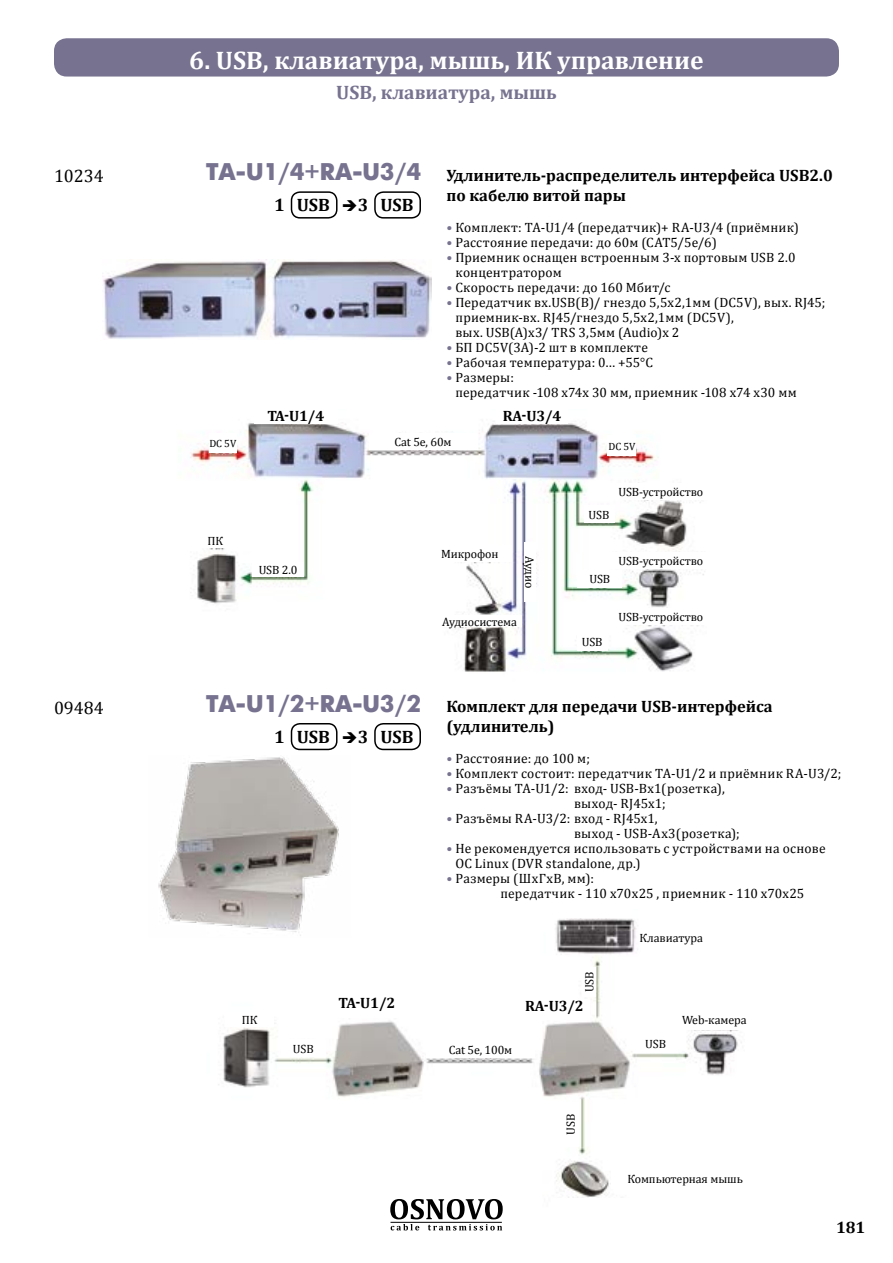
<style>
.page{position:relative;width:893px;height:1263px;background:#fff}
.page>*{position:absolute;margin:0;border:0;box-sizing:border-box;transform-origin:0 0}
.t1{font:700 25.5px "Cambria";color:#fff}
.t2{font:24px "Futuris XCTT";color:#77728f}
.t3{font:700 19.5px "Cambria";color:#77728f}
.t4{font:700 18px "Cambria";color:#000}
.t5{font:18px "Cambria";color:#000}
.t6{font:700 16.5px/19.8px "Cambria";color:#000}
.t7{font:700 15px "Cambria";letter-spacing:-.01em;color:#000}
.t8{font:13.5px/15px "Cambria";letter-spacing:.015em;color:#000}
.t9{font:12px "Cambria";letter-spacing:-.01em;color:#000}
.t10{font:10.5px "Cambria";letter-spacing:-.01em;color:#000}
.s1{color:#77728f}
</style>
<div class="page">
<div style="left:374px;top:723px;width:47px;height:27px;border:2px solid #000;border-radius:9px"></div>
<div style="left:291px;top:723px;width:47px;height:27px;border:2px solid #000;border-radius:9px"></div>
<img style="left:218px;top:918px;width:524px;height:280px">
<div style="left:325px;top:996px;width:84px;height:21px;background:#fff"></div>
<div style="left:519px;top:999px;width:71px;height:21px;background:#fff"></div>
<img style="left:158px;top:757px;width:192px;height:180px">
<div style="left:426px;top:1041px;width:109px;height:17px;background:#fff"></div>
<div style="left:225px;top:1012px;width:49px;height:15px;background:#fff"></div>
<div style="left:611px;top:1168px;width:149px;height:20px;background:#fff"></div>
<div style="left:658px;top:1009px;width:112px;height:21px;background:#fff"></div>
<div style="left:639px;top:927px;width:149px;height:20px;background:#fff"></div>
<div style="left:634px;top:1035px;width:44px;height:17px;background:#fff"></div>
<div style="left:281px;top:1039px;width:44px;height:18px;background:#fff"></div>
<div style="left:561px;top:1102px;width:18px;height:44px;background:#fff"></div>
<div style="left:582px;top:967px;width:14px;height:30px;background:#fff"></div>
<svg style="left:390px;top:1199px;width:113px;height:31px"></svg>
<hr style="left:390px;top:1222px;width:112px;height:1px;background:#000">
<div style="left:54px;top:38px;width:785px;height:39px;background:#77728f;border-radius:13px"></div>
<div style="left:374px;top:191px;width:47px;height:28px;border:2px solid #000;border-radius:9px"></div>
<div style="left:291px;top:191px;width:47px;height:28px;border:2px solid #000;border-radius:9px"></div>
<img style="left:102px;top:259px;width:330px;height:80px">
<img style="left:190px;top:421px;width:514px;height:251px">
<div style="left:369px;top:433px;width:108px;height:17px;background:#fff"></div>
<div style="left:191px;top:533px;width:49px;height:15px;background:#fff"></div>
<div style="left:604px;top:483px;width:114px;height:17px;background:#fff"></div>
<div style="left:604px;top:552px;width:114px;height:17px;background:#fff"></div>
<div style="left:428px;top:545px;width:84px;height:17px;background:#fff"></div>
<div style="left:438px;top:615px;width:83px;height:12px;background:#fff"></div>
<div style="left:524px;top:542px;width:12px;height:60px;background:#fff"></div>
<div style="left:604px;top:608px;width:114px;height:17px;background:#fff"></div>
<div style="left:252px;top:562px;width:52px;height:14px;background:#fff"></div>
<div style="left:578px;top:570px;width:44px;height:17px;background:#fff"></div>
<div style="left:584px;top:505px;width:30px;height:17px;background:#fff"></div>
<div style="left:577px;top:633px;width:31px;height:18px;background:#fff"></div>
<div style="left:209px;top:433px;width:28px;height:20px;background:#fff"></div>
<div style="left:608px;top:436px;width:28px;height:20px;background:#fff"></div>
<div style="left:254px;top:409px;width:84px;height:14px;background:#fff"></div>
<div style="left:496px;top:410px;width:72px;height:14px;background:#fff"></div>
<h1 class="t1" style="left:189px;top:42px;width:516px">6. USB, клавиатура, мышь, ИК управление</h1>
<h3 class="t3" style="left:336px;top:79px;width:222px">USB, клавиатура, мышь</h3>
<h3 class="t5" style="left:54px;top:165px;width:51px">10234</h3>
<h2 class="t2" style="left:206px;top:159px;width:216px">TA-U1/4+RA-U3/4</h2>
<h3 class="t4" style="left:274px;top:192px;width:141px">1 USB ➔3 USB</h3>
<p class="t6" style="left:446px;top:165px;width:388px">Удлинитель-распределитель интерфейса USB2.0 по кабелю витой пары</p>
<p class="t8" style="left:446px;top:220px;width:354px"><span class="s1">•</span> Комплект: TA-U1/4 (передатчик)+ RA-U3/4 (приёмник)</p>
<p class="t8" style="left:446px;top:235px;width:272px"><span class="s1">•</span> Расстояние передачи: до 60м (CAT5/5e/6)</p>
<p class="t8" style="left:455px;top:250px;width:342px;text-indent:-9px"><span class="s1">•</span> Приемник оснащен встроенным 3-х портовым USB 2.0 концентратором</p>
<p class="t8" style="left:446px;top:280px;width:226px"><span class="s1">•</span> Скорость передачи: до 160 Мбит/c</p>
<p class="t8" style="left:455px;top:295px;width:372px;text-indent:-9px"><span class="s1">•</span> Передатчик вх.USB(B)/ гнездо 5,5х2,1мм (DC5V), вых. RJ45; приемник-вх. RJ45/гнездо 5,5х2,1мм (DC5V),<br>вых. USB(A)x3/ TRS 3,5мм (Audio)x 2</p>
<p class="t8" style="left:446px;top:340px;width:203px"><span class="s1">•</span> БП DC5V(3A)-2 шт в комплекте</p>
<p class="t8" style="left:446px;top:355px;width:208px"><span class="s1">•</span> Рабочая температура: 0... +55°С</p>
<p class="t8" style="left:455px;top:370px;width:343px;text-indent:-9px"><span class="s1">•</span> Размеры:<br>передатчик -108 х74х 30 мм, приемник -108 х74 х30 мм</p>
<p class="t9" style="left:395px;top:435px;width:59px">Cat 5e, 60м</p>
<p class="t7" style="left:267px;top:405px;width:58px">TA-U1/4</p>
<p class="t7" style="left:503px;top:405px;width:60px">RA-U3/4</p>
<p class="t10" style="left:209px;top:437px;width:28px">DC 5V</p>
<p class="t10" style="left:608px;top:440px;width:28px">DC 5V</p>
<p class="t9" style="left:207px;top:534px;width:17px">ПК</p>
<p class="t9" style="left:259px;top:562px;width:40px">USB 2.0</p>
<h3 class="t5" style="left:54px;top:697px;width:51px">09484</h3>
<h2 class="t2" style="left:206px;top:690px;width:216px">TA-U1/2+RA-U3/2</h2>
<h3 class="t4" style="left:274px;top:724px;width:141px">1 USB ➔3 USB</h3>
<p class="t9" style="left:441px;top:547px;width:59px">Микрофон</p>
<p class="t9" style="left:537px;top:556px;width:34px;rotate:90deg">Аудио</p>
<p class="t9" style="left:442px;top:614px;width:76px">Аудиосистема</p>
<p class="t9" style="left:589px;top:507px;width:22px">USB</p>
<p class="t9" style="left:618px;top:485px;width:86px">USB-устройство</p>
<p class="t9" style="left:589px;top:572px;width:22px">USB</p>
<p class="t9" style="left:618px;top:554px;width:86px">USB-устройство</p>
<p class="t9" style="left:582px;top:635px;width:22px">USB</p>
<p class="t9" style="left:618px;top:610px;width:86px">USB-устройство</p>
<p class="t6" style="left:446px;top:696px;width:328px">Комплект для передачи USB-интерфейса (удлинитель)</p>
<p class="t8" style="left:446px;top:751px;width:145px"><span class="s1">•</span> Расстояние: до 100 м;</p>
<p class="t8" style="left:446px;top:766px;width:396px"><span class="s1">•</span> Комплект состоит: передатчик TA-U1/2 и приёмник RA-U3/2;</p>
<p class="t8" style="left:574px;top:781px;width:152px;text-indent:-128px"><span class="s1">•</span> Разъёмы TA-U1/2: вход- USB-Bx1(розетка), выход- RJ45x1;</p>
<p class="t8" style="left:574px;top:811px;width:167px;text-indent:-128px"><span class="s1">•</span> Разъёмы RA-U3/2: вход - RJ45x1,<br>выход - USB-Ax3(розетка);</p>
<p class="t8" style="left:455px;top:841px;width:372px;text-indent:-9px"><span class="s1">•</span> Не рекомендуется использовать с устройствами на основе<br>ОС Linux (DVR standalone, др.)</p>
<p class="t8" style="left:500px;top:871px;width:305px;text-indent:-54px"><span class="s1">•</span> Размеры (ШхГхВ, мм):<br>передатчик - 110 х70х25 , приемник - 110 х70х25</p>
<p class="t9" style="left:582px;top:992px;width:22px;rotate:-90deg">USB</p>
<p class="t9" style="left:639px;top:931px;width:65px">Клавиатура</p>
<p class="t9" style="left:242px;top:1013px;width:17px">ПК</p>
<p class="t9" style="left:293px;top:1042px;width:22px">USB</p>
<p class="t7" style="left:339px;top:992px;width:58px">TA-U1/2</p>
<p class="t7" style="left:525px;top:995px;width:60px">RA-U3/2</p>
<p class="t9" style="left:449px;top:1043px;width:65px">Cat 5e, 100м</p>
<p class="t9" style="left:564px;top:1135px;width:22px;rotate:-90deg">USB</p>
<p class="t9" style="left:645px;top:1037px;width:22px">USB</p>
<p class="t9" style="left:682px;top:1013px;width:66px">Web-камера</p>
<p class="t9" style="left:627px;top:1172px;width:117px">Компьютерная мышь</p>
<p class="t6" style="left:836px;top:1217px;width:31px">181</p>
</div>
